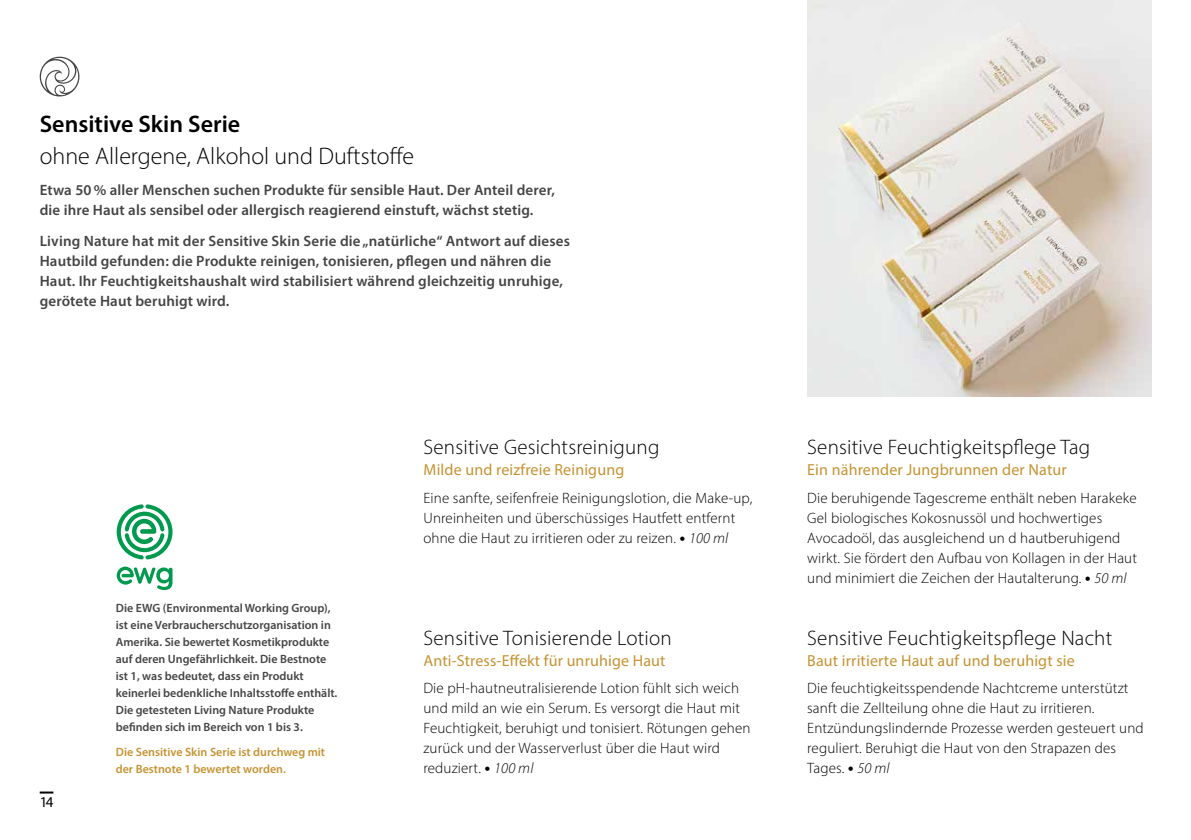
<style>
.page{position:relative;width:1191px;height:840px;background:#fff}
.page>*{position:absolute;margin:0;border:0;box-sizing:border-box;transform-origin:0 0}
.t1{font:300 24px "Myriad Pro";color:#000}
.t2{font:600 24px "Myriad Pro";color:#000}
.t3{font:300 21px "Myriad Pro";letter-spacing:.01em;color:#000}
.t4{font:16px "Myriad Pro";letter-spacing:.01em;color:#c59332}
.t5{font:300 15px/20px "Myriad Pro";letter-spacing:.01em;color:#000}
.t6{font:600 15px/20px "Myriad Pro";letter-spacing:.01em;color:#464545}
.t7{font:15px "Myriad Pro";color:#000}
.t8{font:600 12px/17px "Myriad Pro";color:#464545}
.t9{font:600 12px/17px "Myriad Pro";color:#c59332}
.s1{font-size:24px}
.s2{font-style:italic}
</style>
<div class="page">
<img style="left:807px;top:0;width:344px;height:396px">
<svg style="left:40px;top:791px;width:13px;height:2px"></svg>
<svg style="left:40px;top:57px;width:39px;height:39px"></svg>
<svg style="left:117px;top:504px;width:55px;height:85px"></svg>
<h1 class="t2" style="left:40px;top:108px;width:202px">Sensitive Skin Serie</h1>
<h1 class="t1" style="left:40px;top:141px;width:376px">ohne Allergene, Alkohol und Duftstoffe</h1>
<p class="t6" style="left:40px;top:179px;width:517px">Etwa 50 % aller Menschen suchen Produkte für sensible Haut. Der Anteil derer, die ihre Haut als sensibel oder allergisch reagierend einstuft, wächst stetig.</p>
<p class="t6" style="left:40px;top:231px;width:532px">Living Nature hat mit der Sensitive Skin Serie die „natürliche“ Antwort auf dieses Hautbild gefunden: die Produkte reinigen, tonisieren, pflegen und nähren die Haut. Ihr Feuchtigkeitshaushalt wird stabilisiert während gleichzeitig unruhige, gerötete Haut beruhigt wird.</p>
<p class="t7" style="left:40px;top:792px;width:15px">14</p>
<p class="t8" style="left:116px;top:598px;width:223px">Die EWG (Environmental Working Group), ist eine Verbraucherschutzorganisation in Amerika. Sie bewertet Kosmetikprodukte auf deren Ungefährlichkeit. Die Bestnote ist 1, was bedeutet, dass ein Produkt keinerlei bedenkliche Inhaltsstoffe enthält.<br>Die getesteten Living Nature Produkte befinden sich im Bereich von 1 bis 3.</p>
<p class="t9" style="left:116px;top:743px;width:211px">Die Sensitive Skin Serie ist durchweg mit der Bestnote 1 bewertet worden.</p>
<h2 class="t3" style="left:423px;top:434px;width:237px">Sensitive Gesichtsreinigung</h2>
<p class="t4" style="left:423px;top:460px;width:202px">Milde und reizfreie Reinigung</p>
<p class="t5" style="left:423px;top:487px;width:330px">Eine sanfte, seifenfreie Reinigungslotion, die Make-up,<br>Unreinheiten und überschüssiges Hautfett entfernt ohne die Haut zu irritieren oder zu reizen. <span class="s1">•</span> <span class="s2">100 ml</span></p>
<h2 class="t3" style="left:423px;top:624px;width:250px">Sensitive Tonisierende Lotion</h2>
<p class="t4" style="left:423px;top:650px;width:244px">Anti-Stress-Effekt für unruhige Haut</p>
<p class="t5" style="left:423px;top:677px;width:328px">Die pH-hautneutralisierende Lotion fühlt sich weich und mild an wie ein Serum. Es versorgt die Haut mit Feuchtigkeit, beruhigt und tonisiert. Rötungen gehen zurück und der Wasserverlust über die Haut wird reduziert. <span class="s1">•</span> <span class="s2">100 ml</span></p>
<h2 class="t3" style="left:807px;top:434px;width:284px">Sensitive Feuchtigkeitspflege Tag</h2>
<p class="t4" style="left:807px;top:460px;width:261px">Ein nährender Jungbrunnen der Natur</p>
<p class="t5" style="left:807px;top:487px;width:331px">Die beruhigende Tagescreme enthält neben Harakeke Gel biologisches Kokosnussöl und hochwertiges Avocadoöl, das ausgleichend un d hautberuhigend wirkt. Sie fördert den Aufbau von Kollagen in der Haut und minimiert die Zeichen der Hautalterung. <span class="s1">•</span> <span class="s2">50 ml</span></p>
<h2 class="t3" style="left:807px;top:624px;width:306px">Sensitive Feuchtigkeitspflege Nacht</h2>
<p class="t4" style="left:807px;top:650px;width:269px">Baut irritierte Haut auf und beruhigt sie</p>
<p class="t5" style="left:807px;top:677px;width:338px">Die feuchtigkeitsspendende Nachtcreme unterstützt sanft die Zellteilung ohne die Haut zu irritieren.<br>Entzündungslindernde Prozesse werden gesteuert und reguliert. Beruhigt die Haut von den Strapazen des Tages. <span class="s1">•</span> <span class="s2">50 ml</span></p>
</div>
